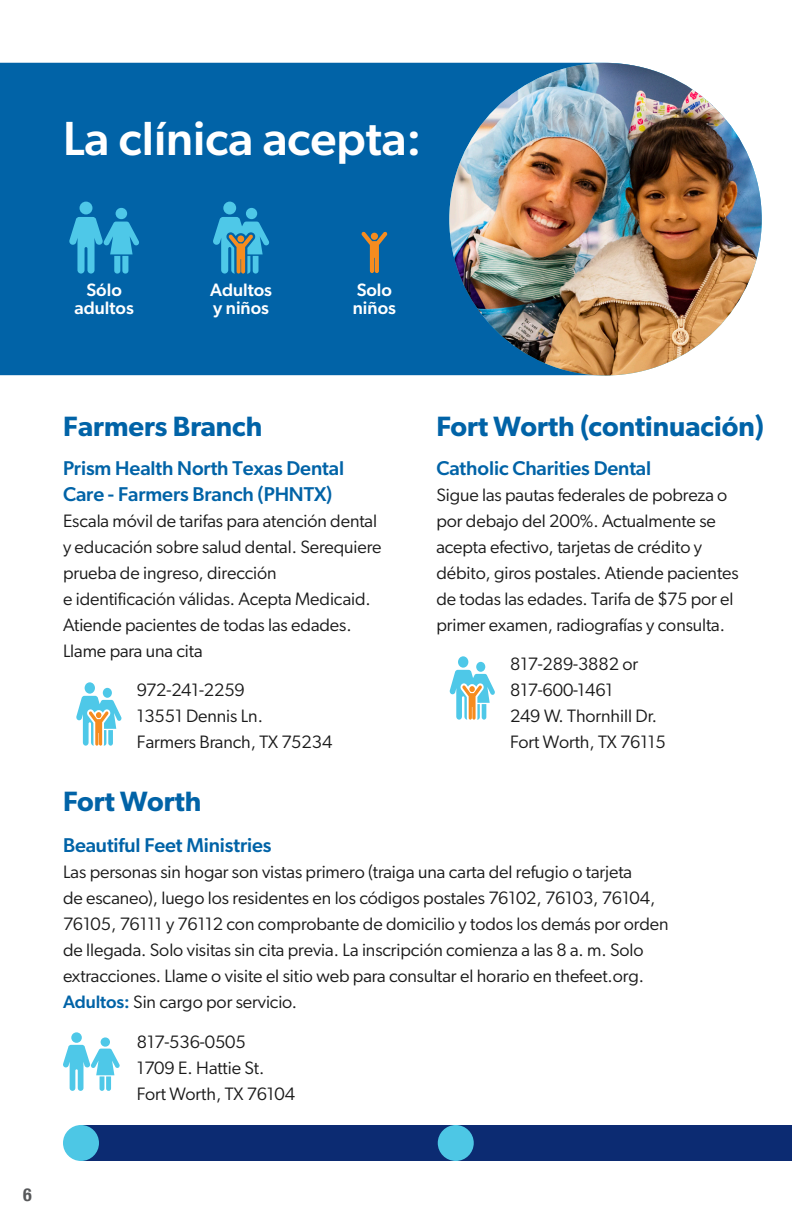
<style>
.page{position:relative;width:792px;height:1224px;background:#fff}
.page>*{position:absolute;margin:0;border:0;box-sizing:border-box;transform-origin:0 0}
.t1{font:500 48px "Gibson";color:#fff}
.City_green{font:600 28px "Gibson";color:#0163a7}
.Cond_blue_left{font:500 20px/26px "Gibson";letter-spacing:-.005em;color:#0163a7}
.Cond_blue_left-2{font:18px/26px "Gibson";letter-spacing:-.005em;color:#1a1a1a}
.Cond_blue_right{font:18px/26px "Gibson";letter-spacing:-.005em;color:#1a1a1a}
.Cond_blue{font:500 18px/18px "Gibson";color:#fff}
.t2{font:700 condensed 18px "Helvetica Neue";color:#57585a}
.s1{font-weight:500;color:#0163a7}
</style>
<div class="page">
<div style="left:0;top:63px;width:760px;height:312px;background:#0163a7"></div>
<div style="left:82px;top:1125px;width:710px;height:36px;background:#0c2b72"></div>
<div style="left:63px;top:1125px;width:36px;height:36px;background:#4dc7e5;border-radius:50%"></div>
<div style="left:438px;top:1125px;width:36px;height:36px;background:#4dc7e5;border-radius:50%"></div>
<svg style="left:76px;top:682px;width:46px;height:64px"></svg>
<svg style="left:449px;top:656px;width:46px;height:64px"></svg>
<svg style="left:63px;top:1032px;width:57px;height:59px"></svg>
<img style="left:449px;top:63px;width:313px;height:312px;border-radius:156px">
<svg style="left:213px;top:202px;width:57px;height:72px;background:#3790b5"></svg>
<svg style="left:361px;top:232px;width:27px;height:41px"></svg>
<svg style="left:69px;top:202px;width:70px;height:72px;background:#2492c5"></svg>
<p class="t1" style="left:63px;top:110px;width:360px">La clínica acepta:</p>
<p class="Cond_blue" style="left:75px;top:280px;width:61px;text-align:center">Sólo adultos</p>
<p class="Cond_blue" style="left:210px;top:280px;width:63px">Adultos y niños</p>
<p class="Cond_blue" style="left:357px;top:280px;width:37px">Solo</p>
<p class="Cond_blue" style="left:353px;top:298px;width:45px">niños</p>
<p class="City_green" style="left:63px;top:409px;width:201px">Farmers Branch</p>
<p class="City_green" style="left:436px;top:409px;width:329px">Fort Worth (continuación)</p>
<p class="Cond_blue_left" style="left:63px;top:455px;width:283px">Prism Health North Texas Dental<br>Care - Farmers Branch (PHNTX)</p>
<p class="Cond_blue_left-2" style="left:63px;top:508px;width:320px">Escala móvil de tarifas para atención dental y educación sobre salud dental. Serequiere prueba de ingreso, dirección<br>e identificación válidas. Acepta Medicaid.</p>
<p class="Cond_blue_left-2" style="left:63px;top:612px;width:290px">Atiende pacientes de todas las edades.</p>
<p class="Cond_blue_left-2" style="left:63px;top:638px;width:141px">Llame para una cita</p>
<p class="Cond_blue_left" style="left:436px;top:455px;width:216px">Catholic Charities Dental</p>
<p class="Cond_blue_left-2" style="left:436px;top:482px;width:293px">Sigue las pautas federales de pobreza o por debajo del 200%. Actualmente se acepta efectivo, tarjetas de crédito y</p>
<p class="Cond_blue_left-2" style="left:436px;top:560px;width:304px">débito, giros postales. Atiende pacientes</p>
<p class="Cond_blue_left-2" style="left:436px;top:586px;width:299px">de todas las edades. Tarifa de $75 por el</p>
<p class="Cond_blue_left-2" style="left:436px;top:612px;width:290px">primer examen, radiografías y consulta.</p>
<p class="Cond_blue_right" style="left:510px;top:650px;width:129px">817-289-3882 or<br>817-600-1461</p>
<p class="Cond_blue_right" style="left:510px;top:702px;width:148px">249 W. Thornhill Dr.</p>
<p class="Cond_blue_right" style="left:510px;top:728px;width:157px">Fort Worth, TX 76115</p>
<p class="Cond_blue_right" style="left:137px;top:676px;width:110px">972-241-2259</p>
<p class="Cond_blue_right" style="left:137px;top:702px;width:128px">13551 Dennis Ln.</p>
<p class="Cond_blue_right" style="left:137px;top:728px;width:197px">Farmers Branch, TX 75234</p>
<p class="City_green" style="left:63px;top:785px;width:140px">Fort Worth</p>
<p class="Cond_blue_left" style="left:63px;top:831px;width:210px">Beautiful Feet Ministries</p>
<p class="Cond_blue_left-2" style="left:63px;top:858px;width:607px">Las personas sin hogar son vistas primero (traiga una carta del refugio o tarjeta<br>de escaneo), luego los residentes en los códigos postales 76102, 76103, 76104, 76105, 76111 y 76112 con comprobante de domicilio y todos los demás por orden de llegada. Solo visitas sin cita previa. La inscripción comienza a las 8 a. m. Solo</p>
<p class="Cond_blue_left-2" style="left:63px;top:962px;width:583px">extracciones. Llame o visite el sitio web para consultar el horario en thefeet.org.</p>
<p class="Cond_blue_left-2" style="left:63px;top:988px;width:236px"><span class="s1">Adultos:</span> Sin cargo por servicio.</p>
<p class="Cond_blue_right" style="left:137px;top:1028px;width:110px">817-536-0505</p>
<p class="Cond_blue_right" style="left:137px;top:1054px;width:129px">1709 E. Hattie St.</p>
<p class="Cond_blue_right" style="left:137px;top:1080px;width:160px">Fort Worth, TX 76104</p>
<p class="t2" style="left:23px;top:1180px;width:10px">6</p>
</div>
